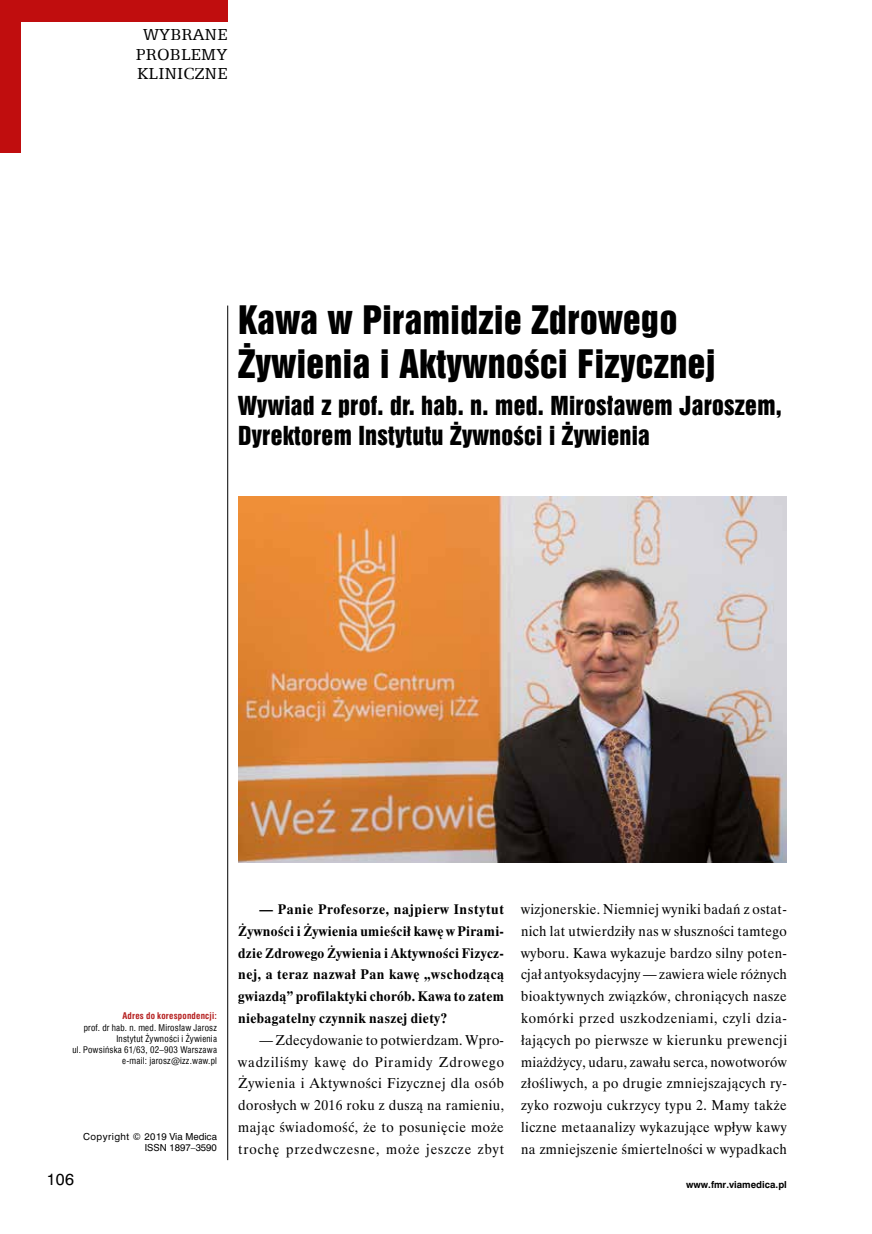
<style>
.page{position:relative;width:872px;height:1234px;background:#fff}
.page>*{position:absolute;margin:0;border:0;box-sizing:border-box;transform-origin:0 0}
.t1{font:36px/44px "Swis 921 EU";letter-spacing:.015em;color:#000}
.t2{font:24px/29.2px "Swis 921 EU";letter-spacing:.015em;color:#000}
.t3{font:18px/19.5px "Egyptian 505 EU";letter-spacing:.015em;color:#000;text-align:center}
.t4{font:15px "Swis 721 PL";color:#000}
.t5{font:14.25px/21.8px "Time Ibis EE";letter-spacing:.04em;color:#000;text-align:justify;scale:.95 1}
.t6{font:700 14.25px/21.8px "Time Ibis EE";letter-spacing:.025em;color:#000;text-align:justify;scale:.95 1}
.t7{font:9px/11.1px "Swis 721 Cn EU";letter-spacing:.025em;color:#000;text-align:right}
.t8{font:9px/10.8px "Swis 721 PL";color:#000;text-align:right}
.t9{font:700 9px "Swis 721 Cn EU";letter-spacing:.025em;color:#b51f1f}
.t10{font:700 9px "Swis 721 PL";color:#000}
</style>
<div class="page">
<hr style="left:227px;top:305px;width:1px;height:854px;background:#000">
<div style="left:0;top:0;width:227px;height:21px;background:#c00d0e"></div>
<div style="left:0;top:0;width:21px;height:153px;background:#c00d0e"></div>
<img style="left:238px;top:496px;width:549px;height:365px">
<p class="t3" style="left:136px;top:24px;width:93px">WYBRANE<br>PROBLEMY<br>KLINICZNE</p>
<h1 class="t1" style="left:238px;top:297px;width:478px">Kawa w Piramidzie Zdrowego<br>Żywienia i Aktywności Fizycznej</h1>
<h2 class="t2" style="left:238px;top:391px;width:545px">Wywiad z prof. dr. hab. n. med. Mirosławem Jaroszem,<br>Dyrektorem Instytutu Żywności i Żywienia</h2>
<p class="t9" style="left:122px;top:1010px;width:96px">Adres do korespondencji:</p>
<p class="t7" style="left:72px;top:1021px;width:146px">prof. dr hab. n. med. Mirosław Jarosz Instytut Żywności i Żywienia<br>ul. Powsińska 61/63, 02–903 Warszawa e-mail: jarosz@izz.waw.pl</p>
<p class="t8" style="left:83px;top:1130px;width:135px">Copyright © 2019 Via Medica<br>ISSN 1897–3590</p>
<p class="t6" style="left:238px;top:898px;width:281px;text-indent:21px">— Panie Profesorze, najpierw Instytut Żywności i Żywienia umieścił kawę w Pirami&shy;dzie Zdrowego Żywienia i Aktywności Fizycz&shy;nej, a teraz nazwał Pan kawę „wschodzącą gwiazdą” profilaktyki chorób. Kawa to zatem niebagatelny czynnik naszej diety?</p>
<p class="t5" style="left:238px;top:1028px;width:281px;text-indent:21px">— Zdecydowanie to potwierdzam. Wpro&shy;wadziliśmy kawę do Piramidy Zdrowego Żywienia i Aktywności Fizycznej dla osób dorosłych w 2016 roku z duszą na ramieniu, mając świadomość, że to posunięcie może trochę przedwczesne, może jeszcze zbyt</p>
<p class="t5" style="left:521px;top:898px;width:281px">wizjonerskie. Niemniej wyniki badań z ostat&shy;nich lat utwierdziły nas w słuszności tamtego wyboru. Kawa wykazuje bardzo silny poten&shy;cjał antyoksydacyjny — zawiera wiele różnych bioaktywnych związków, chroniących nasze komórki przed uszkodzeniami, czyli dzia&shy;łających po pierwsze w kierunku prewencji miażdżycy, udaru, zawału serca, nowotworów złośliwych, a po drugie zmniejszających ry&shy;zyko rozwoju cukrzycy typu 2. Mamy także liczne metaanalizy wykazujące wpływ kawy na zmniejszenie śmiertelności w wypadkach</p>
<p class="t4" style="left:47px;top:1169px;width:29px">106</p>
<p class="t10" style="left:686px;top:1178px;width:102px">www.fmr.viamedica.pl</p>
</div>
